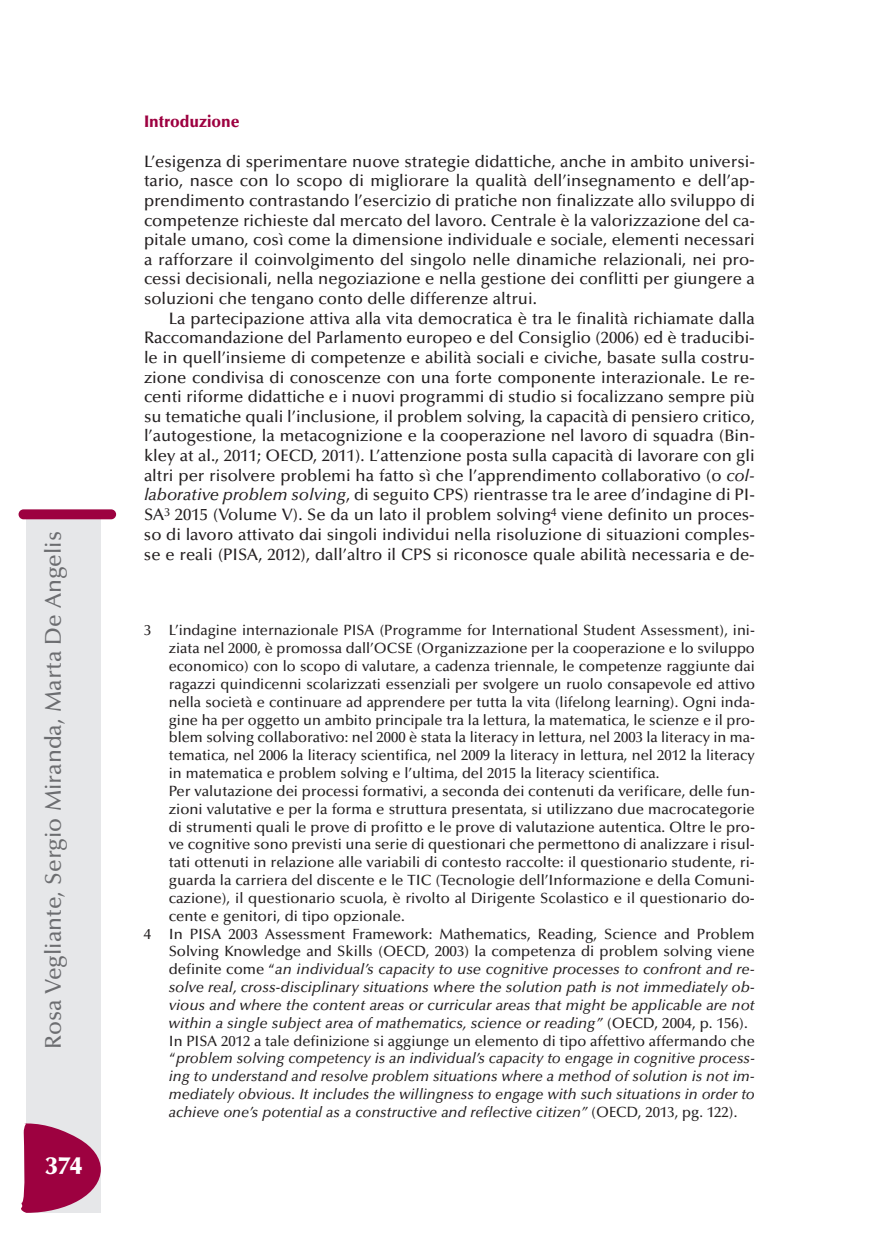
<style>
.page{position:relative;width:869px;height:1241px;background:#fff}
.page>*{position:absolute;margin:0;border:0;box-sizing:border-box;transform-origin:0 0}
.t1{font:900 24.5px "Optima";color:#fff}
.t2{font:500 22.75px "Optima";color:#6c6d70}
.t3{font:500 16.62px/19.6px "Optima";color:#231f20;text-align:justify}
.t4{font:900 16.62px "Optima";color:#9d0140;scale:.95 1}
.t5{font:500 14.88px "Optima";color:#231f20}
.t6{font:italic 500 14.88px "Optima";color:#231f20}
.s1{font-style:italic}
.s2{font-style:normal}
</style>
<div class="page">
<div style="left:27px;top:517px;width:74px;height:695px;background:#e6e7e9"></div>
<div style="left:19px;top:509px;width:97px;height:10px;background:#9d0140;border-radius:5px"></div>
<svg style="left:21px;top:1122px;width:80px;height:90px"></svg>
<h2 class="t2" style="left:44px;top:1048px;width:519px;rotate:-90deg">Rosa Vegliante, Sergio Miranda, Marta De Angelis</h2>
<h1 class="t1" style="left:45px;top:1155px;width:38px">374</h1>
<p class="t4" style="left:144px;top:114px;width:102px">Introduzione</p>
<p class="t3" style="left:144px;top:153px;width:612px">L’esigenza di sperimentare nuove strategie didattiche, anche in ambito universi&shy;tario, nasce con lo scopo di migliorare la qualità dell’insegnamento e dell’ap&shy;prendimento contrastando l’esercizio di pratiche non finalizzate allo sviluppo di competenze richieste dal mercato del lavoro. Centrale è la valorizzazione del ca&shy;pitale umano, così come la dimensione individuale e sociale, elementi necessari a rafforzare il coinvolgimento del singolo nelle dinamiche relazionali, nei pro&shy;cessi decisionali, nella negoziazione e nella gestione dei conflitti per giungere a soluzioni che tengano conto delle differenze altrui.</p>
<p class="t3" style="left:144px;top:310px;width:612px;text-indent:25px">La partecipazione attiva alla vita democratica è tra le finalità richiamate dalla Raccomandazione del Parlamento europeo e del Consiglio (2006) ed è traducibi&shy;le in quell’insieme di competenze e abilità sociali e civiche, basate sulla costru&shy;zione condivisa di conoscenze con una forte componente interazionale. Le re&shy;centi riforme didattiche e i nuovi programmi di studio si focalizzano sempre più su tematiche quali l’inclusione, il problem solving, la capacità di pensiero critico, l’autogestione, la metacognizione e la cooperazione nel lavoro di squadra (Bin&shy;kley at al., 2011; OECD, 2011). L’attenzione posta sulla capacità di lavorare con gli altri per risolvere problemi ha fatto sì che l’apprendimento collaborativo (o <span class="s1">col&shy;laborative problem solving</span>, di seguito CPS) rientrasse tra le aree d’indagine di PI-SA<sup>3</sup> 2015 (Volume V). Se da un lato il problem solving<sup>4</sup> viene definito un proces&shy;so di lavoro attivato dai singoli individui nella risoluzione di situazioni comples&shy;se e reali (PISA, 2012), dall’altro il CPS si riconosce quale abilità necessaria e de-</p>
<p class="t5" style="left:144px;top:624px;width:612px">3 L’indagine internazionale PISA (Programme for International Student Assessment), ini-</p>
<p class="t5" style="left:169px;top:642px;width:587px">ziata nel 2000, è promossa dall’OCSE (Organizzazione per la cooperazione e lo sviluppo</p>
<p class="t5" style="left:169px;top:660px;width:587px">economico) con lo scopo di valutare, a cadenza triennale, le competenze raggiunte dai</p>
<p class="t5" style="left:169px;top:678px;width:587px">ragazzi quindicenni scolarizzati essenziali per svolgere un ruolo consapevole ed attivo</p>
<p class="t5" style="left:169px;top:695px;width:587px">nella società e continuare ad apprendere per tutta la vita (lifelong learning). Ogni inda-</p>
<p class="t5" style="left:169px;top:713px;width:587px">gine ha per oggetto un ambito principale tra la lettura, la matematica, le scienze e il pro-</p>
<p class="t5" style="left:169px;top:731px;width:587px">blem solving collaborativo: nel 2000 è stata la literacy in lettura, nel 2003 la literacy in ma-</p>
<p class="t5" style="left:169px;top:749px;width:587px">tematica, nel 2006 la literacy scientifica, nel 2009 la literacy in lettura, nel 2012 la literacy</p>
<p class="t5" style="left:169px;top:767px;width:492px">in matematica e problem solving e l’ultima, del 2015 la literacy scientifica.</p>
<p class="t5" style="left:169px;top:785px;width:587px">Per valutazione dei processi formativi, a seconda dei contenuti da verificare, delle fun-</p>
<p class="t5" style="left:169px;top:802px;width:587px">zioni valutative e per la forma e struttura presentata, si utilizzano due macrocategorie</p>
<p class="t5" style="left:169px;top:820px;width:587px">di strumenti quali le prove di profitto e le prove di valutazione autentica. Oltre le pro-</p>
<p class="t5" style="left:169px;top:838px;width:587px">ve cognitive sono previsti una serie di questionari che permettono di analizzare i risul-</p>
<p class="t5" style="left:169px;top:856px;width:587px">tati ottenuti in relazione alle variabili di contesto raccolte: il questionario studente, ri-</p>
<p class="t5" style="left:169px;top:874px;width:587px">guarda la carriera del discente e le TIC (Tecnologie dell’Informazione e della Comuni-</p>
<p class="t5" style="left:169px;top:891px;width:587px">cazione), il questionario scuola, è rivolto al Dirigente Scolastico e il questionario do-</p>
<p class="t5" style="left:169px;top:909px;width:238px">cente e genitori, di tipo opzionale.</p>
<p class="t5" style="left:144px;top:927px;width:612px">4 In PISA 2003 Assessment Framework: Mathematics, Reading, Science and Problem</p>
<p class="t5" style="left:169px;top:945px;width:587px">Solving Knowledge and Skills (OECD, 2003) la competenza di problem solving viene</p>
<p class="t6" style="left:169px;top:963px;width:587px"><span class="s2">definite come “</span>an individual’s capacity to use cognitive processes to confront and re-</p>
<p class="t6" style="left:169px;top:981px;width:587px">solve real, cross-disciplinary situations where the solution path is not immediately ob-</p>
<p class="t6" style="left:168px;top:998px;width:587px">vious and where the content areas or curricular areas that might be applicable are not</p>
<p class="t6" style="left:168px;top:1016px;width:580px">within a single subject area of mathematics, science or reading” <span class="s2">(OECD, 2004, p. 156).</span></p>
<p class="t5" style="left:169px;top:1034px;width:587px">In PISA 2012 a tale definizione si aggiunge un elemento di tipo affettivo affermando che</p>
<p class="t6" style="left:169px;top:1052px;width:587px"><span class="s2">“</span>problem solving competency is an individual’s capacity to engage in cognitive process-</p>
<p class="t6" style="left:169px;top:1070px;width:587px">ing to understand and resolve problem situations where a method of solution is not im-</p>
<p class="t6" style="left:169px;top:1088px;width:587px">mediately obvious. It includes the willingness to engage with such situations in order to</p>
<p class="t6" style="left:169px;top:1105px;width:570px">achieve one’s potential as a constructive and reflective citizen” <span class="s2">(OECD, 2013, pg. 122).</span></p>
</div>
